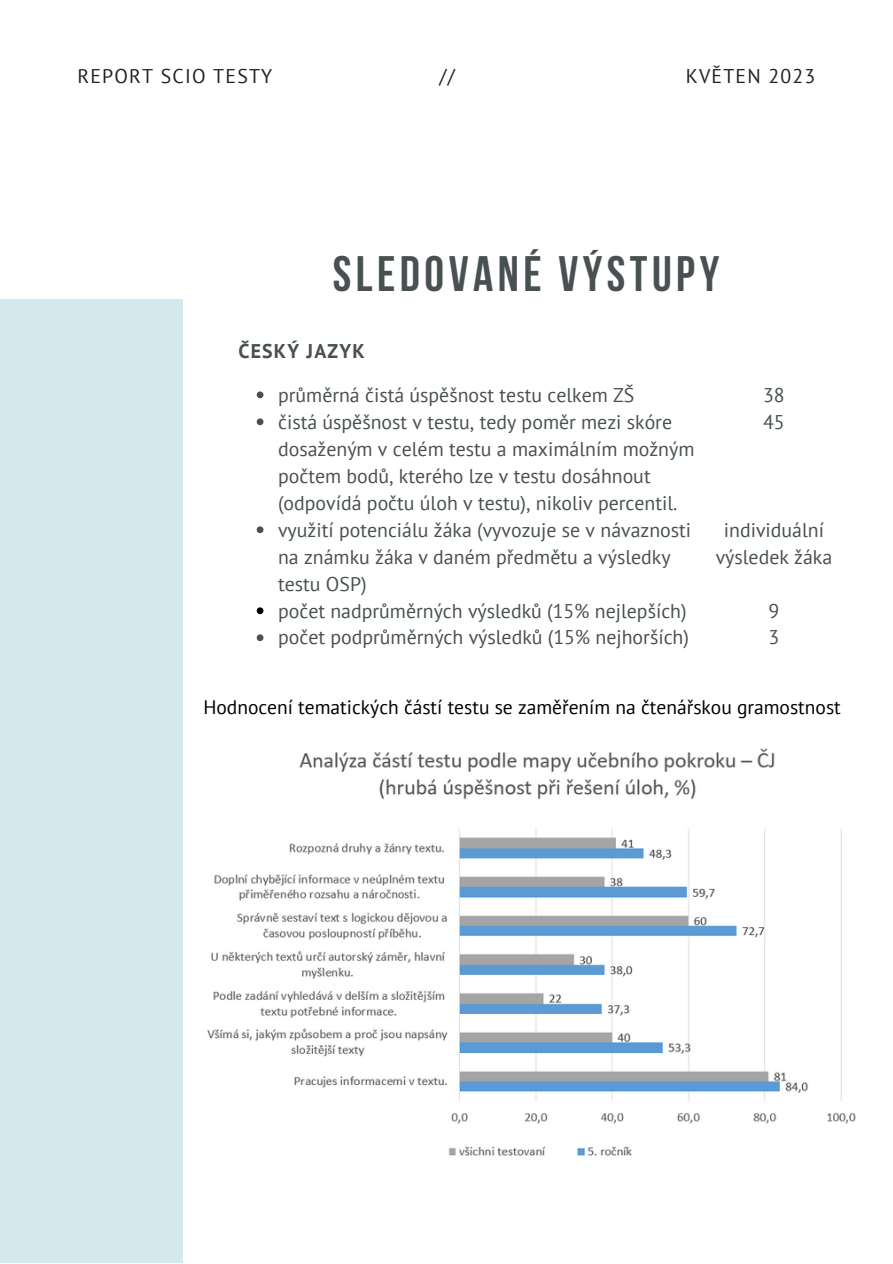
<style>
.page{position:relative;width:893px;height:1264px;background:#fff}
.page>*{position:absolute;margin:0;border:0;box-sizing:border-box;transform-origin:0 0}
.t1{font:700 49.65px "Bebas Neue";letter-spacing:.09em;color:#495052}
.t2{font:19.8px/27px "PT Sans";color:#495052}
.t3{font:19.8px "PT Sans";letter-spacing:.06em;color:#222}
.t4{font:700 19.8px "PT Sans";letter-spacing:.06em;color:#495052}
.t5{font:19.5px "PT Sans";color:#000}
</style>
<div class="page">
<div style="left:0;top:299px;width:182px;height:963px;background:#d3e9ee"></div>
<img style="left:207px;top:748px;width:649px;height:408px">
<svg style="left:257px;top:391px;width:6px;height:7px"></svg>
<svg style="left:257px;top:418px;width:6px;height:7px"></svg>
<svg style="left:257px;top:526px;width:6px;height:7px"></svg>
<svg style="left:257px;top:607px;width:6px;height:7px"></svg>
<svg style="left:257px;top:634px;width:6px;height:7px"></svg>
<p class="t3" style="left:77px;top:63px;width:196px">REPORT SCIO TESTY</p>
<p class="t3" style="left:439px;top:63px;width:17px">//</p>
<p class="t3" style="left:685px;top:63px;width:131px">KVĚTEN 2023</p>
<p class="t1" style="left:333px;top:253px;width:388px">SLEDOVANÉ VÝSTUPY</p>
<p class="t4" style="left:238px;top:337px;width:128px">ČESKÝ JAZYK</p>
<p class="t2" style="left:278px;top:381px;width:358px">průměrná čistá úspěšnost testu celkem ZŠ</p>
<p class="t2" style="left:278px;top:408px;width:418px">čistá úspěšnost v testu, tedy poměr mezi skóre dosaženým v celém testu a maximálním možným počtem bodů, kterého lze v testu dosáhnout (odpovídá počtu úloh v testu), nikoliv percentil.</p>
<p class="t2" style="left:278px;top:515px;width:414px">využití potenciálu žáka (vyvozuje se v návaznosti na známku žáka v daném předmětu a výsledky testu OSP)</p>
<p class="t2" style="left:278px;top:596px;width:410px">počet nadprůměrných výsledků (15% nejlepších)</p>
<p class="t2" style="left:278px;top:623px;width:412px">počet podprůměrných výsledků (15% nejhorších)</p>
<p class="t2" style="left:763px;top:381px;width:23px">38</p>
<p class="t2" style="left:763px;top:408px;width:23px">45</p>
<p class="t2" style="left:715px;top:515px;width:118px;text-align:center">individuální výsledek žáka</p>
<p class="t2" style="left:768px;top:596px;width:12px">9</p>
<p class="t2" style="left:768px;top:623px;width:12px">3</p>
<p class="t5" style="left:203px;top:694px;width:639px">Hodnocení tematických částí testu se zaměřením na čtenářskou gramostnost</p>
</div>
